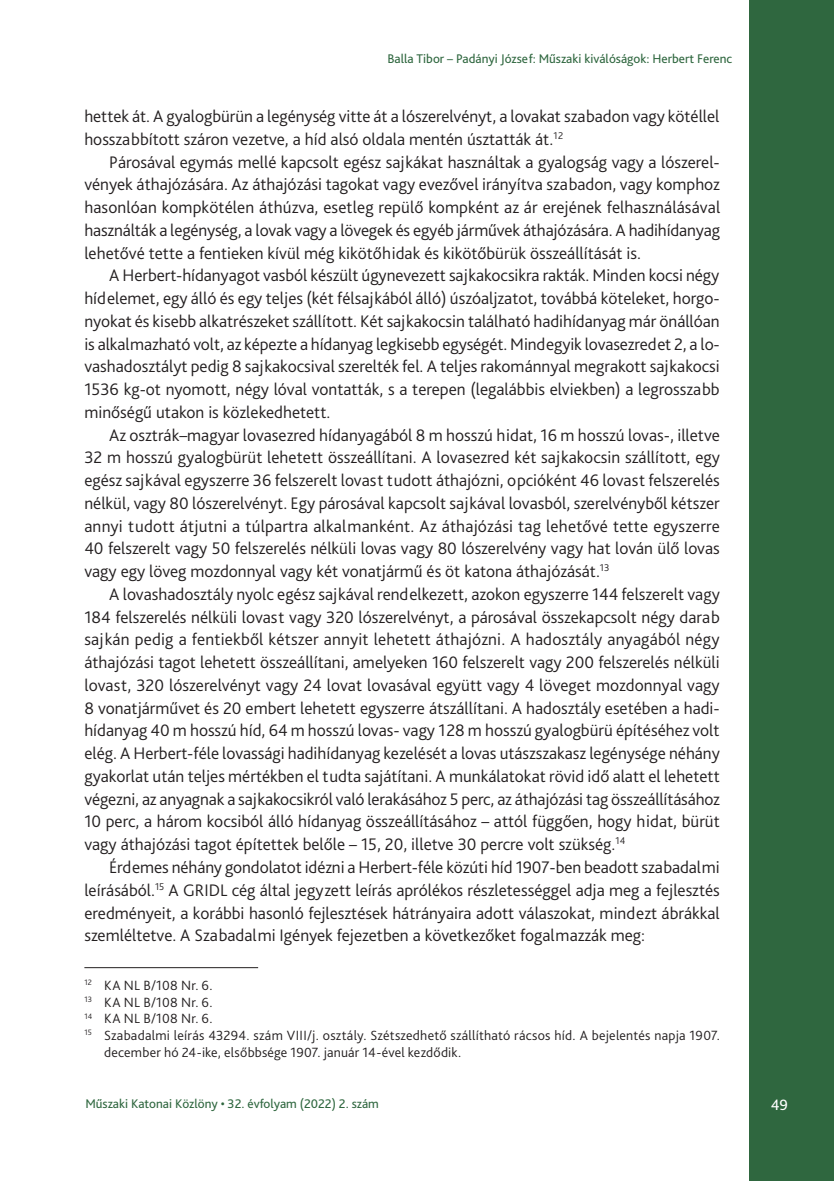
<style>
.page{position:relative;width:834px;height:1181px;background:#fff}
.page>*{position:absolute;margin:0;border:0;box-sizing:border-box;transform-origin:0 0}
.Szöveg{font:300 17.5px/22.8px "Bliss Pro";color:#231f20;text-align:justify}
.t1{font:15.75px "Bliss Pro";color:#fff}
.Lábjegyzet{font:300 14px/16.8px "Bliss Pro";letter-spacing:.015em;color:#231f20}
.t2{font:13.12px "Bliss Pro";color:#2f673f}
</style>
<div class="page">
<div style="left:749px;top:0;width:84px;height:1181px;background:#2f673f"></div>
<hr style="left:84px;top:967px;width:174px;height:1px;background:#231f20">
<p class="t2" style="left:387px;top:50px;width:346px">Balla Tibor – Padányi József: Műszaki kiválóságok: Herbert Ferenc</p>
<p class="Szöveg" style="left:84px;top:104px;width:636px">hettek át. A gyalogbürün a legénység vitte át a lószerelvényt, a lovakat szabadon vagy kötéllel hosszabbított száron vezetve, a híd alsó oldala mentén úsztatták át.<sup>12</sup></p>
<p class="Szöveg" style="left:84px;top:150px;width:637px;text-indent:25px">Párosával egymás mellé kapcsolt egész sajkákat használtak a gyalogság vagy a lószerel&shy;vények áthajózására. Az áthajózási tagokat vagy evezővel irányítva szabadon, vagy komphoz hasonlóan kompkötélen áthúzva, esetleg repülő kompként az ár erejének felhasználásával használták a legénység, a lovak vagy a lövegek és egyéb járművek áthajózására. A hadihídanyag lehetővé tette a fentieken kívül még kikötőhidak és kikötőbürük összeállítását is.</p>
<p class="Szöveg" style="left:84px;top:264px;width:636px;text-indent:25px">A Herbert-hídanyagot vasból készült úgynevezett sajkakocsikra rakták. Minden kocsi négy hídelemet, egy álló és egy teljes (két félsajkából álló) úszóaljzatot, továbbá köteleket, horgo&shy;nyokat és kisebb alkatrészeket szállított. Két sajkakocsin található hadihídanyag már önállóan is alkalmazható volt, az képezte a hídanyag legkisebb egységét. Mindegyik lovasezredet 2, a lo&shy;vashadosztályt pedig 8 sajkakocsival szerelték fel. A teljes rakománnyal megrakott sajkakocsi 1536 kg-ot nyomott, négy lóval vontatták, s a terepen (legalábbis elviekben) a legrosszabb minőségű utakon is közlekedhetett.</p>
<p class="Szöveg" style="left:84px;top:423px;width:637px;text-indent:25px">Az osztrák–magyar lovasezred hídanyagából 8 m hosszú hidat, 16 m hosszú lovas-, illetve 32 m hosszú gyalogbürüt lehetett összeállítani. A lovasezred két sajkakocsin szállított, egy egész sajkával egyszerre 36 felszerelt lovast tudott áthajózni, opcióként 46 lovast felszerelés nélkül, vagy 80 lószerelvényt. Egy párosával kapcsolt sajkával lovasból, szerelvényből kétszer annyi tudott átjutni a túlpartra alkalmanként. Az áthajózási tag lehetővé tette egyszerre 40 felszerelt vagy 50 felszerelés nélküli lovas vagy 80 lószerelvény vagy hat lován ülő lovas vagy egy löveg mozdonnyal vagy két vonatjármű és öt katona áthajózását.<sup>13</sup></p>
<p class="Szöveg" style="left:84px;top:582px;width:637px;text-indent:25px">A lovashadosztály nyolc egész sajkával rendelkezett, azokon egyszerre 144 felszerelt vagy 184 felszerelés nélküli lovast vagy 320 lószerelvényt, a párosával összekapcsolt négy darab sajkán pedig a fentiekből kétszer annyit lehetett áthajózni. A hadosztály anyagából négy áthajózási tagot lehetett összeállítani, amelyeken 160 felszerelt vagy 200 felszerelés nélküli lovast, 320 lószerelvényt vagy 24 lovat lovasával együtt vagy 4 löveget mozdonnyal vagy 8 vonatjárművet és -20 embert lehetett egyszerre átszállítani. A hadosztály esetében a hadi&shy;hídanyag 40 m hosszú híd, 64 m hosszú lovas- vagy 128 m hosszú gyalogbürü építéséhez volt elég. A Herbert-féle lovassági hadihídanyag kezelését a lovas utászszakasz legénysége néhány gyakorlat után teljes mértékben el tudta sajátítani. A munkálatokat rövid idő alatt el lehetett végezni, az anyagnak a sajkakocsikról való lerakásához 5 perc, az áthajózási tag összeállításához 10 perc, a három kocsiból álló hídanyag összeállításához – attól függően, hogy hidat, bürüt vagy áthajózási tagot építettek belőle – -15, 20, illetve 30 percre volt szükség.<sup>14</sup></p>
<p class="Szöveg" style="left:84px;top:855px;width:636px;text-indent:25px">Érdemes néhány gondolatot idézni a Herbert-féle közúti híd 1907-ben beadott szabadalmi leírásából.<sup>15</sup> A GRIDL cég által jegyzett leírás aprólékos részletességgel adja meg a fejlesztés eredményeit, a korábbi hasonló fejlesztések hátrányaira adott válaszokat, mindezt ábrákkal szemléltetve. A Szabadalmi Igények fejezetben a következőket fogalmazzák meg:</p>
<p class="Lábjegyzet" style="left:84px;top:976px;width:130px"><sup>12</sup> KA NL B/108 Nr. 6.</p>
<p class="Lábjegyzet" style="left:84px;top:993px;width:130px"><sup>13</sup> KA NL B/108 Nr. 6.</p>
<p class="Lábjegyzet" style="left:84px;top:1010px;width:130px"><sup>14</sup> KA NL B/108 Nr. 6.</p>
<p class="Lábjegyzet" style="left:104px;top:1026px;width:617px;text-indent:-20px"><sup>15</sup> Szabadalmi leírás 43294. szám VIII/j. osztály. Szétszedhető szállítható rácsos híd. A bejelentés napja 1907. december hó 24-ike, elsőbbsége 1907. január 14-ével kezdődik.</p>
<p class="t2" style="left:85px;top:1095px;width:295px">Műszaki Katonai Közlöny • 32. évfolyam (2022) 2. szám</p>
<p class="t1" style="left:770px;top:1095px;width:19px">49</p>
</div>
